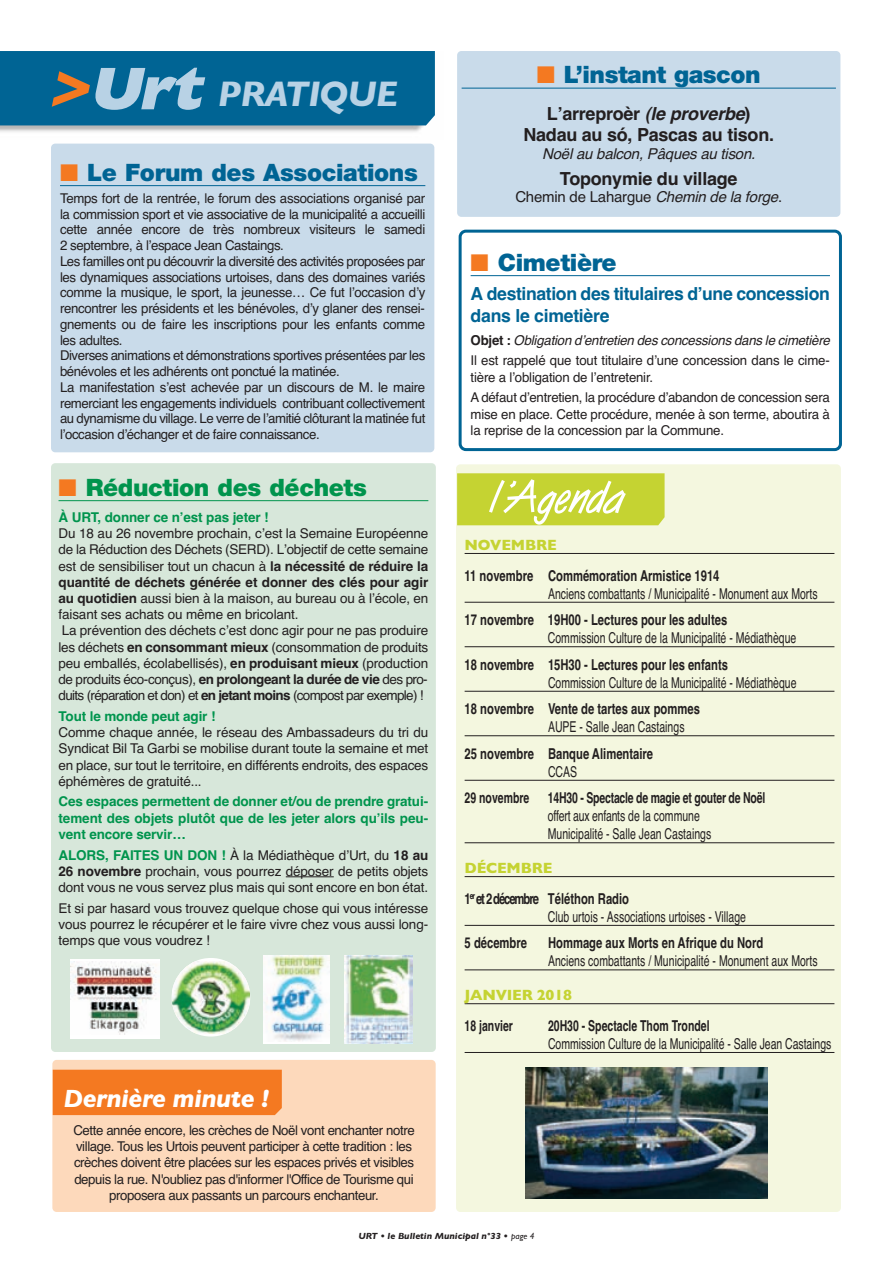
<style>
.page{position:relative;width:893px;height:1263px;background:#fff}
.page>*{position:absolute;margin:0;border:0;box-sizing:border-box;transform-origin:0 0}
.t1{font:italic 700 36px "Gill Sans";letter-spacing:-.035em;color:#b8d2e5}
.t2{font:italic 700 25.2px "Gill Sans";letter-spacing:-.02em;color:#fff}
.t3{font:900 24px "Helvetica Neue LT Pro";letter-spacing:-.015em;color:#006494}
.t4{font:900 24px "Helvetica Neue LT Pro";letter-spacing:-.015em;color:#00944d}
.t5{font:700 18px/21.6px "Helvetica";letter-spacing:-.015em;color:#231f20;text-align:center}
.t6{font:700 18px/21.6px "Helvetica";letter-spacing:-.02em;color:#006494}
.t7{font:15px/18px "Helvetica";color:#231f20;scale:.7 1}
.t8{font:700 15px "Helvetica";color:#231f20;scale:.75 1}
.t9{font:700 15px "Helvetica";letter-spacing:-.02em;color:#231f20;scale:.7 1}
.t10{font:700 15px "Helvetica";color:#231f20;scale:.7 1}
.t11{font:15px "Helvetica";color:#231f20}
.t12{font:italic 15px "Helvetica";color:#231f20}
.t13{font:700 15px "Gill Sans";letter-spacing:-.015em;color:#c5d332}
.t14{font:13.5px/16.2px "Helvetica";letter-spacing:-.02em;color:#231f20}
.t15{font:700 13.5px/16.2px "Helvetica";letter-spacing:-.01em;color:#00944d;text-align:justify}
.t16{font:italic 700 9px "Gill Sans";color:#231f20}
.s1{font-weight:800;font-size:60.6px;color:#f47921}
.s2{font-weight:800;font-size:60.6px}
.s3{color:#f47921}
.s4{font-weight:700}
.s5{font-weight:700;color:#00944d}
.s6{font-style:italic}
.s7{font-weight:400}
</style>
<div class="page">
<img style="left:0;top:125px;width:427px;height:7px">
<div style="left:0;top:51px;width:435px;height:74px;background:#006494"></div>
<svg style="left:459px;top:230px;width:383px;height:221px"></svg>
<hr style="left:471px;top:275px;width:359px;height:1px;background:#006494">
<div style="left:51px;top:463px;width:385px;height:589px;background:#d7e7da;border-radius:4px"></div>
<div style="left:456px;top:464px;width:385px;height:748px;background:#f4f7df;border-radius:4px"></div>
<div style="left:51px;top:144px;width:383px;height:308px;background:#c9dbea;border-radius:4px"></div>
<hr style="left:60px;top:185px;width:365px;height:1px;background:#006494">
<div style="left:457px;top:51px;width:383px;height:166px;background:#c9dbea;border-radius:4px"></div>
<hr style="left:462px;top:88px;width:374px;height:1px;background:#006494">
<svg style="left:457px;top:473px;width:208px;height:52px;background:#cdd950"></svg>
<div style="left:52px;top:1060px;width:384px;height:152px;background:#fdd9bb;border-radius:4px"></div>
<div style="left:53px;top:1070px;width:229px;height:45px;background:#f47921"></div>
<hr style="left:59px;top:500px;width:369px;height:1px;background:#00944d">
<hr style="left:286px;top:876px;width:48px;height:1px;background:#231f20">
<img style="left:345px;top:956px;width:67px;height:88px">
<div style="left:264px;top:956px;width:66px;height:88px;background:#fff"></div>
<img style="left:264px;top:956px;width:66px;height:85px">
<svg style="left:172px;top:958px;width:78px;height:78px"></svg>
<img style="left:173px;top:961px;width:76px;height:72px">
<div style="left:70px;top:959px;width:90px;height:80px;background:#fff"></div>
<img style="left:70px;top:961px;width:90px;height:73px">
<hr style="left:465px;top:553px;width:369px;height:1px;background:#231f20">
<hr style="left:465px;top:602px;width:369px;height:1px;background:#231f20">
<hr style="left:465px;top:646px;width:369px;height:1px;background:#231f20">
<hr style="left:465px;top:691px;width:369px;height:1px;background:#231f20">
<hr style="left:465px;top:735px;width:369px;height:1px;background:#231f20">
<hr style="left:465px;top:780px;width:369px;height:1px;background:#231f20">
<hr style="left:465px;top:842px;width:369px;height:1px;background:#231f20">
<hr style="left:465px;top:876px;width:369px;height:1px;background:#231f20">
<hr style="left:465px;top:925px;width:369px;height:1px;background:#231f20">
<hr style="left:465px;top:970px;width:369px;height:1px;background:#231f20">
<hr style="left:465px;top:1003px;width:369px;height:1px;background:#231f20">
<hr style="left:465px;top:1052px;width:369px;height:1px;background:#231f20">
<img style="left:526px;top:1067px;width:241px;height:132px">
<h1 class="t1" style="left:48px;top:73px;width:352px"><span class="s1">&gt;</span><span class="s2">Urt</span>PRATIQUE</h1>
<h3 class="t3" style="left:60px;top:163px;width:359px"><span class="s3">■</span> Le Forum des Associations</h3>
<p class="t14" style="left:60px;top:190px;width:367px;line-height:15.8px">Temps fort de la rentrée, le forum des associations organisé par la commission sport et vie associative de la municipalité a accueilli cette année encore de très nombreux visiteurs le samedi 2 septembre, à lʼespace Jean Castaings.<br>Les familles ont pu découvrir la diversité des activités proposées par les dynamiques associations urtoises, dans des domaines variés comme la musique, le sport, la jeunesse… Ce fut lʼoccasion dʼy rencontrer les présidents et les bénévoles, dʼy glaner des rensei&shy;gnements ou de faire les inscriptions pour les enfants comme les adultes.<br>Diverses animations et démonstrations sportives présentées par les bénévoles et les adhérents ont ponctué la matinée.<br>La manifestation sʼest achevée par un discours de M. le maire remerciant les engagements individuels contribuant collectivement au dynamisme du village. Le verre de lʼamitié clôturant la matinée fut lʼoccasion dʼéchanger et de faire connaissance.</p>
<h3 class="t4" style="left:59px;top:478px;width:310px"><span class="s3">■</span> Réduction des déchets</h3>
<p class="t15" style="left:59px;top:509px;width:212px">À URT, donner ce nʼest pas jeter !</p>
<p class="t14" style="left:59px;top:525px;width:371px">Du 18 au 26 novembre prochain, cʼest la Semaine Européenne de la Réduction des Déchets (SERD). Lʼobjectif de cette semaine est de sensibiliser tout un chacun à <span class="s4">la nécessité de réduire la quantité de déchets générée et donner des clés pour agir au quotidien</span> aussi bien à la maison, au bureau ou à lʼécole, en faisant ses achats ou même en bricolant.<br>La prévention des déchets cʼest donc agir pour ne pas produire les déchets <span class="s4">en consommant mieux</span> (consommation de produits peu emballés, écolabellisés), <span class="s4">en produisant mieux</span> (production de produits éco-conçus), <span class="s4">en prolongeant la durée de vie</span> des pro&shy;duits (réparation et don) et <span class="s4">en jetant moins</span> (compost par exemple) !</p>
<p class="t15" style="left:59px;top:708px;width:159px">Tout le monde peut agir !</p>
<p class="t14" style="left:59px;top:724px;width:371px;text-align:justify">Comme chaque année, le réseau des Ambassadeurs du tri du Syndicat Bil Ta Garbi se mobilise durant toute la semaine et met en place, sur tout le territoire, en différents endroits, des espaces éphémères de gratuité...</p>
<p class="t15" style="left:59px;top:794px;width:371px">Ces espaces permettent de donner et/ou de prendre gratui&shy;tement des objets plutôt que de les jeter alors quʼils peu&shy;vent encore servir…</p>
<p class="t14" style="left:59px;top:847px;width:371px;text-align:justify"><span class="s5">ALORS, FAITES UN DON !</span> À la Médiathèque dʼUrt, du <span class="s4">18 au 26 novembre</span> prochain, vous pourrez déposer de petits objets dont vous ne vous servez plus mais qui sont encore en bon état.</p>
<p class="t14" style="left:59px;top:900px;width:371px;text-align:justify">Et si par hasard vous trouvez quelque chose qui vous intéresse vous pourrez le récupérer et le faire vivre chez vous aussi long&shy;temps que vous voudrez !</p>
<h2 class="t2" style="left:64px;top:1084px;width:207px">Dernière minute !</h2>
<p class="t14" style="left:73px;top:1122px;width:343px;text-align:center">Cette année encore, les crèches de Noël vont enchanter notre village. Tous les Urtois peuvent participer à cette tradition : les crèches doivent être placées sur les espaces privés et visibles depuis la rue. N'oubliez pas d'informer l'Office de Tourisme qui proposera aux passants un parcours enchanteur.</p>
<h3 class="t3" style="left:537px;top:66px;width:225px"><span class="s3">■</span> L’instant gascon</h3>
<h3 class="t5" style="left:523px;top:102px;width:252px">Lʼarreproèr <span class="s6">(leproverbe</span>)<br>Nadau au só, Pascas au tison.</h3>
<p class="t12" style="left:542px;top:145px;width:220px">Noël au balcon, Pâques au tison.</p>
<h3 class="t5" style="left:560px;top:168px;width:179px">Toponymie du village</h3>
<p class="t11" style="left:515px;top:188px;width:270px">Chemin de Lahargue <span class="s6">Chemindelaforge</span>.</p>
<h3 class="t3" style="left:471px;top:253px;width:148px"><span class="s3">■</span> Cimetière</h3>
<h3 class="t6" style="left:471px;top:283px;width:361px">A destination des titulaires dʼune concession dans le cimetière</h3>
<p class="t14" style="left:471px;top:330px;width:365px;line-height:20.7px"><span class="s4">O b j e t :</span> <span class="s6">Obligation dʼentretien des concessions dans le cimetière<br></span>Il est rappelé que tout titulaire dʼune concession dans le cime-</p>
<p class="t14" style="left:471px;top:367px;width:361px;line-height:20.7px">tière a lʼobligation de lʼentretenir.<br>A défaut dʼentretien, la procédure dʼabandon de concession sera</p>
<p class="t14" style="left:471px;top:406px;width:361px">mise en place. Cette procédure, menée à son terme, aboutira à la reprise de la concession par la Commune.</p>
<p class="t13" style="left:465px;top:536px;width:94px">NOVEMBRE</p>
<p class="t8" style="left:465px;top:567px;width:341px">11 novembre Commémoration Armistice 1914</p>
<p class="t7" style="left:548px;top:584px;width:387px">Anciens combattants / Municipalité - Monument aux Morts</p>
<p class="t8" style="left:465px;top:611px;width:352px">17 novembre 19H00 - Lectures pour les adultes</p>
<p class="t7" style="left:548px;top:629px;width:357px">Commission Culture de la Municipalité - Médiathèque</p>
<p class="t8" style="left:465px;top:656px;width:353px">18 novembre 15H30 - Lectures pour les enfants</p>
<p class="t7" style="left:548px;top:673px;width:357px">Commission Culture de la Municipalité - Médiathèque</p>
<p class="t8" style="left:465px;top:700px;width:315px">18 novembre Vente de tartes aux pommes</p>
<p class="t7" style="left:548px;top:718px;width:197px">AUPE - Salle Jean Castaings</p>
<p class="t8" style="left:465px;top:745px;width:253px">25 novembre Banque Alimentaire</p>
<p class="t7" style="left:548px;top:762px;width:43px">CCAS</p>
<p class="t9" style="left:465px;top:789px;width:431px">29 novembre 14H30 - Spectacle de magie et gouter de Noël</p>
<p class="t7" style="left:548px;top:807px;width:235px">offert aux enfants de la commune<br>Municipalité - Salle Jean Castaings</p>
<p class="t13" style="left:465px;top:859px;width:89px">DÉCEMBRE</p>
<p class="t7" style="left:548px;top:889px;width:285px;text-indent:-83px"><span class="s4">1</span><sup>er</sup><span class="s4">et2décembre Téléthon Radio<br></span>Club urtois - Associations urtoises - Village</p>
<p class="t8" style="left:465px;top:934px;width:85px">5 décembre</p>
<p class="t8" style="left:548px;top:934px;width:288px">Hommage aux Morts en Afrique du Nord</p>
<p class="t7" style="left:548px;top:952px;width:387px">Anciens combattants / Municipalité - Monument aux Morts</p>
<p class="t13" style="left:465px;top:986px;width:109px">JANVIER 2018</p>
<p class="t10" style="left:465px;top:1017px;width:71px">18 janvier</p>
<p class="t10" style="left:548px;top:1017px;width:232px">20H30 - Spectacle Thom Trondel</p>
<p class="t7" style="left:548px;top:1034px;width:406px">Commission Culture de la Municipalité - Salle Jean Castaings</p>
<p class="t16" style="left:358px;top:1230px;width:178px">URT • le Bulletin Municipal n°33 • <span class="s7">page 4</span></p>
</div>
